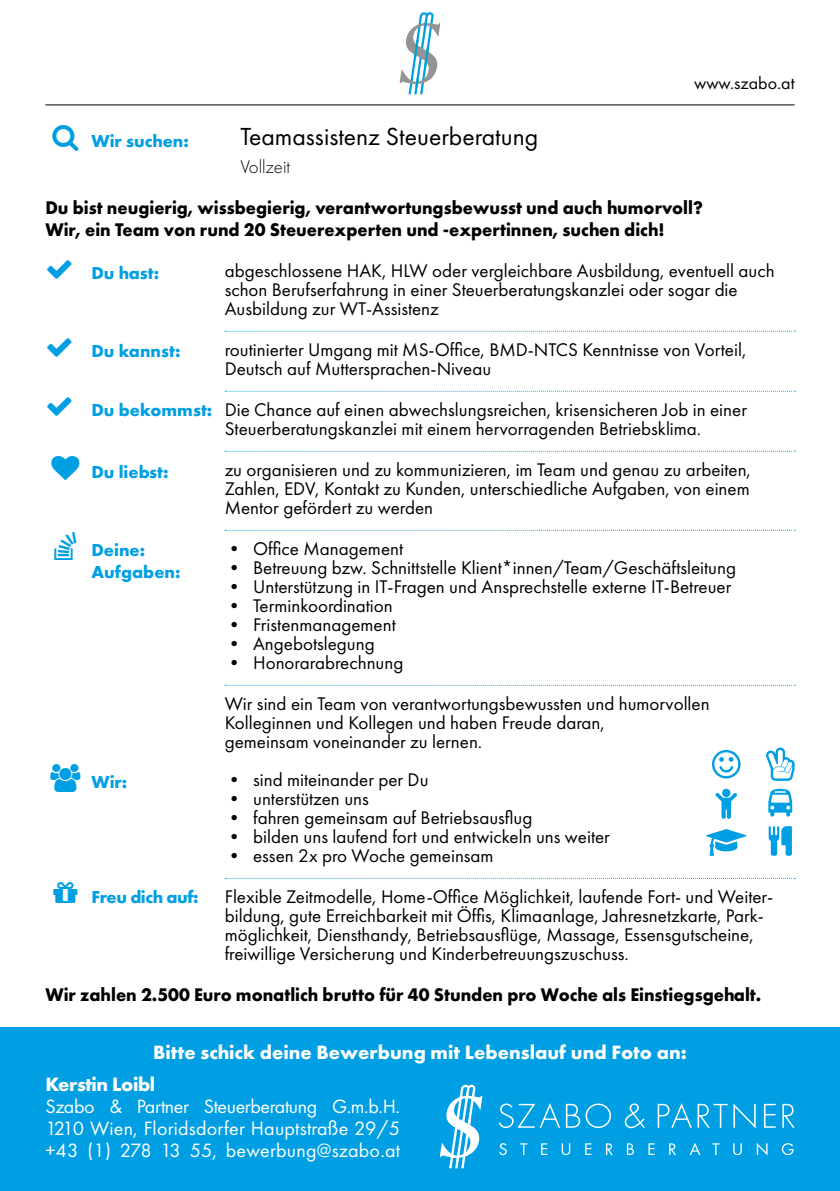
<style>
.page{position:relative;width:840px;height:1191px;background:#fff}
.page>*{position:absolute;margin:0;border:0;box-sizing:border-box;transform-origin:0 0}
.t1{font:25.6px "Futura PT";color:#000}
.t2{font:20px/22px "Futura PT";letter-spacing:.01em;color:#fff;text-align:justify}
.t3{font:700 20px "Futura PT";color:#fff}
.t4{font:700 20px "Futura PT";letter-spacing:-.02em;color:#fff}
.t5{font:19px/19px "Futura PT";color:#000}
.t6{font:700 19px/21.6px "Futura PT";color:#000;scale:.95 1}
.t7{font:300 19px "Futura PT";color:#000}
.t8{font:700 18px/22px "Futura PT";color:#009fe3}
.t9{font:18px "Futura PT";color:#000}
.t10{font:700 18px "Futura PT";letter-spacing:-.025em;color:#009fe3}
</style>
<div class="page">
<div style="left:0;top:1028px;width:839px;height:163px;background:#009fe3"></div>
<svg style="left:439px;top:1084px;width:43px;height:84px"></svg>
<svg style="left:498px;top:1103px;width:112px;height:25px"></svg>
<svg style="left:624px;top:1103px;width:20px;height:25px"></svg>
<svg style="left:657px;top:1103px;width:34px;height:24px"></svg>
<svg style="left:697px;top:1103px;width:30px;height:24px"></svg>
<svg style="left:733px;top:1103px;width:22px;height:25px"></svg>
<svg style="left:764px;top:1103px;width:11px;height:24px"></svg>
<svg style="left:782px;top:1103px;width:12px;height:24px"></svg>
<svg style="left:499px;top:1143px;width:7px;height:12px"></svg>
<svg style="left:520px;top:1143px;width:7px;height:12px"></svg>
<svg style="left:541px;top:1143px;width:6px;height:12px"></svg>
<svg style="left:561px;top:1143px;width:9px;height:12px"></svg>
<svg style="left:585px;top:1143px;width:6px;height:12px"></svg>
<svg style="left:606px;top:1143px;width:6px;height:12px"></svg>
<svg style="left:626px;top:1143px;width:7px;height:12px"></svg>
<svg style="left:648px;top:1143px;width:6px;height:12px"></svg>
<svg style="left:669px;top:1143px;width:6px;height:12px"></svg>
<svg style="left:689px;top:1143px;width:11px;height:12px"></svg>
<svg style="left:712px;top:1143px;width:7px;height:12px"></svg>
<svg style="left:733px;top:1143px;width:8px;height:12px"></svg>
<svg style="left:756px;top:1143px;width:11px;height:12px"></svg>
<svg style="left:781px;top:1143px;width:12px;height:12px"></svg>
<svg style="left:399px;top:12px;width:41px;height:82px"></svg>
<hr style="left:45px;top:104px;width:749px;height:1px;background:#000">
<svg style="left:225px;top:331px;width:569px;height:1px"></svg>
<svg style="left:225px;top:391px;width:569px;height:1px"></svg>
<svg style="left:225px;top:451px;width:569px;height:1px"></svg>
<svg style="left:225px;top:530px;width:569px;height:1px"></svg>
<svg style="left:225px;top:685px;width:569px;height:1px"></svg>
<svg style="left:225px;top:878px;width:569px;height:1px"></svg>
<svg style="left:712px;top:750px;width:28px;height:28px"></svg>
<svg style="left:715px;top:788px;width:21px;height:31px"></svg>
<svg style="left:706px;top:829px;width:40px;height:27px"></svg>
<svg style="left:766px;top:747px;width:28px;height:34px"></svg>
<svg style="left:768px;top:788px;width:23px;height:28px"></svg>
<svg style="left:768px;top:826px;width:23px;height:29px"></svg>
<p class="t8" style="left:91px;top:129px;width:99px">Wir suchen:</p>
<h1 class="t1" style="left:240px;top:121px;width:299px">Teamassistenz Steuerberatung</h1>
<p class="t7" style="left:240px;top:156px;width:51px">Vollzeit</p>
<p class="t9" style="left:693px;top:72px;width:102px">www.szabo.at</p>
<p class="t6" style="left:45px;top:197px;width:693px">Du bist neugierig, wissbegierig, verantwortungsbewusst und auch humorvoll?<br>Wir, ein Team von rund 20 Steuerexperten und -expertinnen, suchen dich!</p>
<p class="t8" style="left:91px;top:261px;width:69px">Du hast:</p>
<p class="t8" style="left:91px;top:339px;width:90px">Du kannst:</p>
<p class="t8" style="left:91px;top:398px;width:122px">Du bekommst:</p>
<p class="t8" style="left:91px;top:460px;width:79px">Du liebst:</p>
<p class="t8" style="left:91px;top:538px;width:90px;text-indent:-37px">● Deine:<br>Aufgaben:</p>
<p class="t8" style="left:91px;top:770px;width:37px">Wir:</p>
<p class="t10" style="left:91px;top:885px;width:108px">Freu dich auf:</p>
<p class="t5" style="left:225px;top:261px;width:551px">abgeschlossene HAK, HLW oder vergleichbare Ausbildung, eventuell auch schon Berufserfahrung in einer Steuerberatungskanzlei oder sogar die<br>Ausbildung zur WT-Assistenz</p>
<p class="t5" style="left:225px;top:340px;width:523px">routinierter Umgang mit MS-Office, BMD-NTCS Kenntnisse von Vorteil,<br>Deutsch auf Muttersprachen-Niveau</p>
<p class="t5" style="left:225px;top:400px;width:523px">Die Chance auf einen abwechslungsreichen, krisensicheren Job in einer<br>Steuerberatungskanzlei mit einem hervorragenden Betriebsklima.</p>
<p class="t5" style="left:225px;top:460px;width:527px;text-align:justify">zu organisieren und zu kommunizieren, im Team und genau zu arbeiten, Zahlen, EDV, Kontakt zu Kunden, unterschiedliche Aufgaben, von einem Mentor gefördert zu werden</p>
<p class="t5" style="left:225px;top:539px;width:180px">• Office Management</p>
<p class="t5" style="left:225px;top:558px;width:512px">• Betreuung bzw. Schnittstelle Klient*innen/Team/Geschäftsleitung</p>
<p class="t5" style="left:225px;top:577px;width:508px">• Unterstützung in IT-Fragen und Ansprechstelle externe IT-Betreuer</p>
<p class="t5" style="left:225px;top:596px;width:169px">• Terminkoordination</p>
<p class="t5" style="left:225px;top:615px;width:172px">• Fristenmanagement</p>
<p class="t5" style="left:225px;top:634px;width:151px">• Angebotslegung</p>
<p class="t5" style="left:225px;top:642px;width:486px;line-height:41px">• Honorarabrechnung<br>Wir sind ein Team von verantwortungsbewussten und humorvollen</p>
<p class="t5" style="left:225px;top:713px;width:381px">Kolleginnen und Kollegen und haben Freude daran, gemeinsam voneinander zu lernen.</p>
<p class="t5" style="left:225px;top:770px;width:205px">• sind miteinander per Du</p>
<p class="t5" style="left:225px;top:789px;width:145px">• unterstützen uns</p>
<p class="t5" style="left:225px;top:808px;width:309px">• fahren gemeinsam auf Betriebsausflug</p>
<p class="t5" style="left:225px;top:827px;width:386px">• bilden uns laufend fort und entwickeln uns weiter</p>
<p class="t5" style="left:225px;top:835px;width:548px;line-height:41px">• essen 2x pro Woche gemeinsam<br>Flexible Zeitmodelle, Home-Office Möglichkeit, laufende Fort- und Weiter-</p>
<p class="t5" style="left:225px;top:906px;width:538px">bildung, gute Erreichbarkeit mit Öffis, Klimaanlage, Jahresnetzkarte, Park&shy;möglichkeit, Diensthandy, Betriebsausflüge, Massage, Essensgutscheine, freiwillige Versicherung und Kinderbetreuungszuschuss.</p>
<p class="t6" style="left:45px;top:983px;width:754px">Wir zahlen 2.500 Euro monatlich brutto für 40 Stunden pro Woche als Einstiegsgehalt.</p>
<p class="t3" style="left:153px;top:1039px;width:535px">Bitte schick deine Bewerbung mit Lebenslauf und Foto an:</p>
<p class="t4" style="left:45px;top:1071px;width:111px">Kerstin Loibl</p>
<p class="t2" style="left:45px;top:1095px;width:356px">Szabo &amp; Partner Steuerberatung G.m.b.H.<br>1210 Wien, Floridsdorfer Hauptstraße 29/5 +43 (1) 278 13 55, bewerbung@szabo.at</p>
</div>
